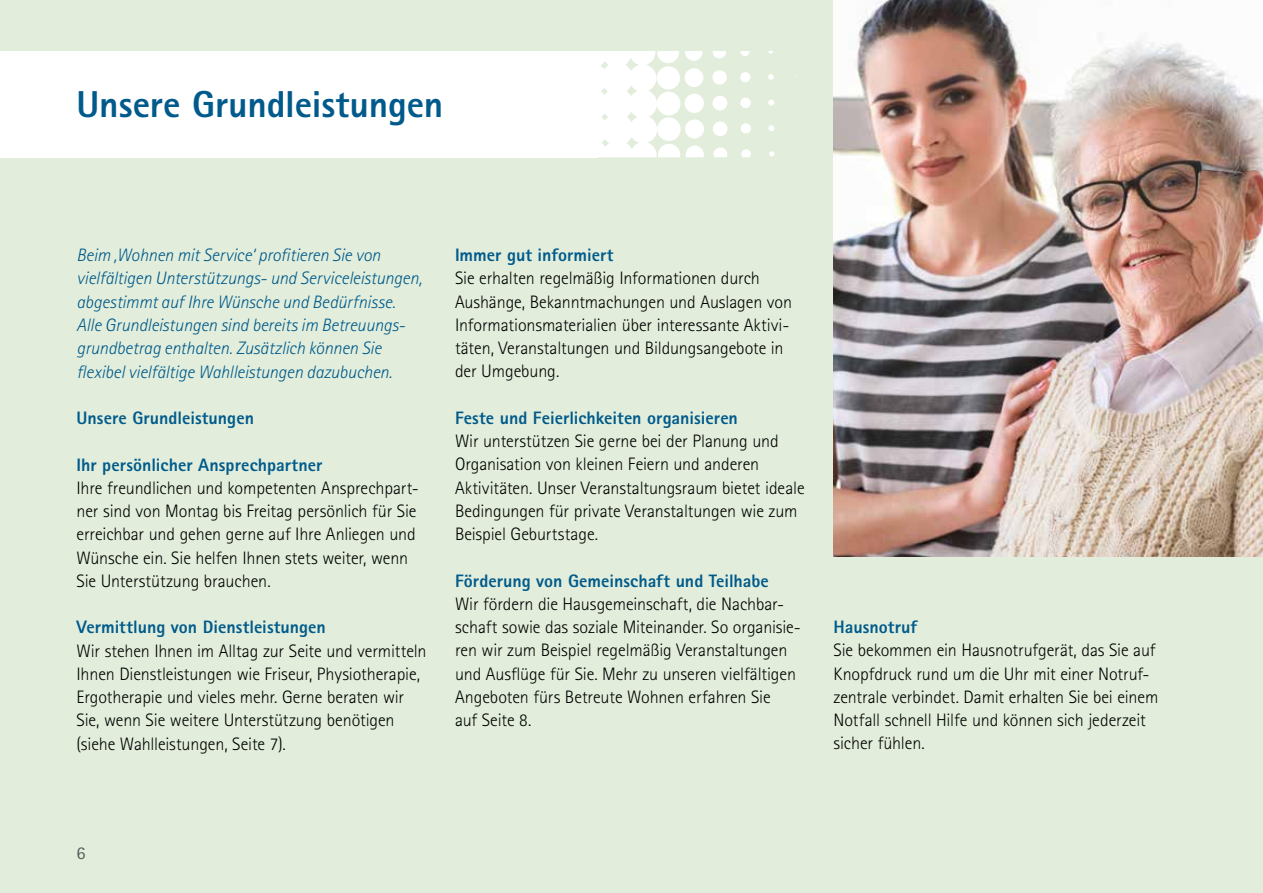
<style>
.page{position:relative;width:1263px;height:893px;background:#e2eedb}
.page>*{position:absolute;margin:0;border:0;box-sizing:border-box;transform-origin:0 0}
.t1{font:800 37.5px "Rotis Sans Serif Std";color:#005a8b}
.t2{font:300 18px/23.2px "Rotis Sans Serif Std";letter-spacing:-.005em;color:#000}
.t3{font:italic 300 18px/23.2px "Rotis Sans Serif Std";letter-spacing:-.01em;color:#005a8b}
.t4{font:800 18px "Rotis Sans Serif Std";color:#005a8b}
.t5{font:18px "Rotis Sans Serif Std";color:#58595b}
</style>
<div class="page">
<div style="left:0;top:51px;width:597px;height:106px;background:#fff"></div>
<img style="left:833px;top:0;width:430px;height:557px">
<svg style="left:597px;top:51px;width:201px;height:106px"></svg>
<h1 class="t1" style="left:77px;top:80px;width:368px">Unsere Grundleistungen</h1>
<p class="t3" style="left:77px;top:244px;width:347px">Beim ‚Wohnen mit Service‘ profitieren Sie von vielfältigen Unterstützungs- und Serviceleistungen, abgestimmt auf Ihre Wünsche und Bedürfnisse.<br>Alle Grundleistungen sind bereits im Betreuungs&shy;grundbetrag enthalten. Zusätzlich können Sie flexibel vielfältige Wahlleistungen dazubuchen.</p>
<p class="t4" style="left:77px;top:406px;width:179px">Unsere Grundleistungen</p>
<p class="t4" style="left:77px;top:453px;width:247px">Ihr persönlicher Ansprechpartner</p>
<p class="t2" style="left:77px;top:476px;width:344px">Ihre freundlichen und kompetenten Ansprechpart&shy;ner sind von Montag bis Freitag persönlich für Sie erreichbar und gehen gerne auf Ihre Anliegen und Wünsche ein. Sie helfen Ihnen stets weiter, wenn Sie Unterstützung brauchen.</p>
<p class="t4" style="left:77px;top:616px;width:251px">Vermittlung von Dienstleistungen</p>
<p class="t2" style="left:77px;top:639px;width:352px">Wir stehen Ihnen im Alltag zur Seite und vermitteln Ihnen Dienstleistungen wie Friseur, Physiotherapie, Ergotherapie und vieles mehr. Gerne beraten wir Sie, wenn Sie weitere Unterstützung benötigen (siehe Wahlleistungen, Seite 7).</p>
<p class="t4" style="left:455px;top:244px;width:160px">Immer gut informiert</p>
<p class="t2" style="left:455px;top:267px;width:339px">Sie erhalten regelmäßig Informationen durch Aushänge, Bekanntmachungen und Auslagen von Informationsmaterialien über interessante Aktivi&shy;täten, Veranstaltungen und Bildungsangebote in der Umgebung.</p>
<p class="t4" style="left:455px;top:406px;width:284px">Feste und Feierlichkeiten organisieren</p>
<p class="t2" style="left:455px;top:430px;width:351px">Wir unterstützen Sie gerne bei der Planung und Organisation von kleinen Feiern und anderen Aktivitäten. Unser Veranstaltungsraum bietet ideale Bedingungen für private Veranstaltungen wie zum Beispiel Geburtstage.</p>
<p class="t4" style="left:455px;top:569px;width:315px">Förderung von Gemeinschaft und Teilhabe</p>
<p class="t2" style="left:455px;top:593px;width:347px">Wir fördern die Hausgemeinschaft, die Nachbar&shy;schaft sowie das soziale Miteinander. So organisie&shy;ren wir zum Beispiel regelmäßig Veranstaltungen und Ausflüge für Sie. Mehr zu unseren vielfältigen Angeboten fürs Betreute Wohnen erfahren Sie<br>auf Seite 8.</p>
<p class="t4" style="left:833px;top:616px;width:85px">Hausnotruf</p>
<p class="t2" style="left:833px;top:639px;width:326px">Sie bekommen ein Hausnotrufgerät, das Sie auf Knopfdruck rund um die Uhr mit einer Notruf-- zentrale verbindet. Damit erhalten Sie bei einem Notfall schnell Hilfe und können sich jederzeit sicher fühlen.</p>
<p class="t5" style="left:77px;top:842px;width:10px">6</p>
</div>
